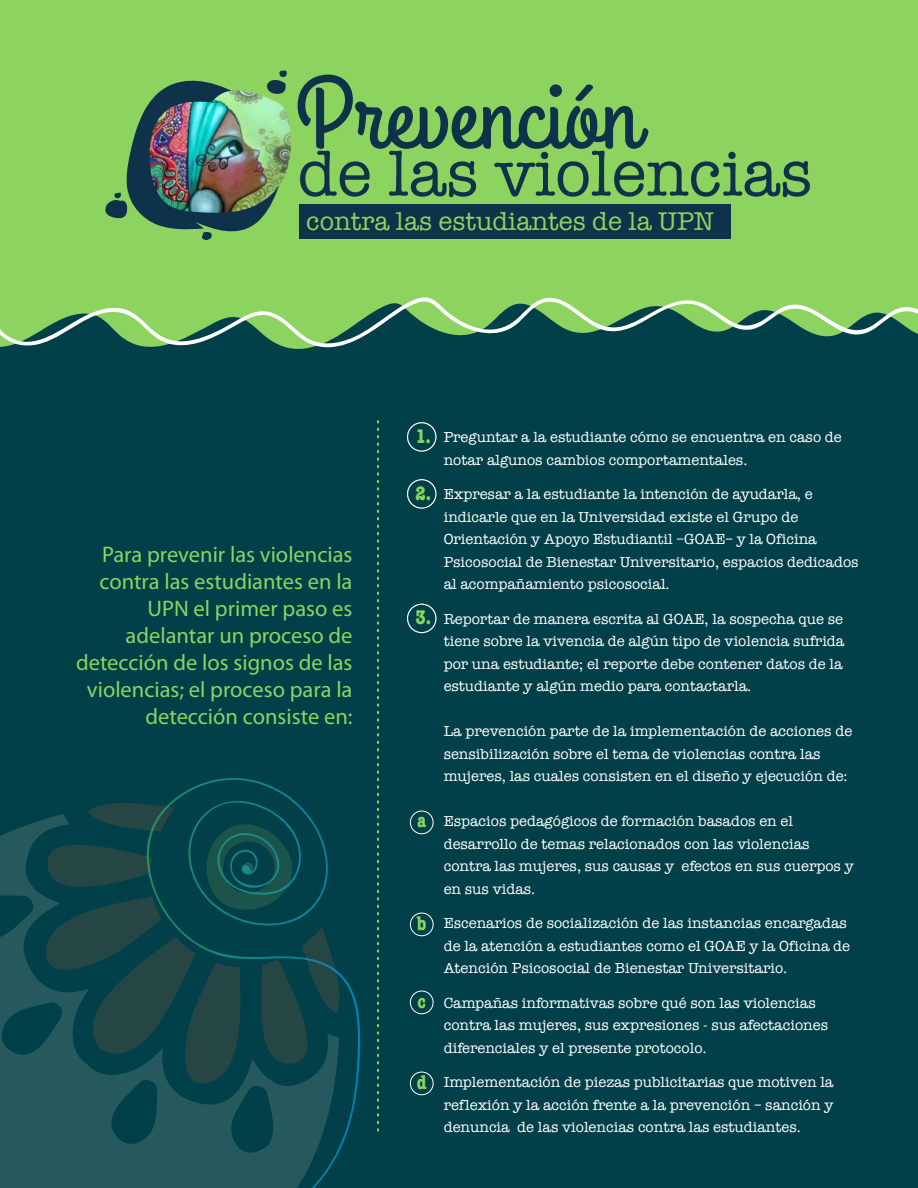
<style>
.page{position:relative;width:918px;height:1188px;background:#fff}
.page>*{position:absolute;margin:0;border:0;box-sizing:border-box;transform-origin:0 0}
.t1{font:102px "Grand Hotel";color:#0d3249}
.t2{font:66px "American Typewriter";color:#0d3249}
.t3{font:26.4px "American Typewriter";color:#8dd35f}
.t4{font:22.5px/27px "Myriad Pro";color:#8dd35f;text-align:right}
.t5{font:700 condensed 20.4px "American Typewriter";color:#8dd35f}
.t6{font:15px/22.5px "American Typewriter";color:#fff}
</style>
<div class="page">
<div style="left:0;top:0;width:918px;height:1187px;background:#013f49"></div>
<svg style="left:0;top:293px;width:918px;height:56px;fill:#8dd35f"></svg>
<div style="left:0;top:0;width:918px;height:293px;background:#8dd35f"></div>
<div style="left:299px;top:205px;width:431px;height:34px;background:#0d3249"></div>
<svg style="left:377px;top:421px;width:2px;height:711px"></svg>
<div style="left:407px;top:422px;width:30px;height:30px;border:1px solid #fff;border-radius:50%"></div>
<div style="left:407px;top:479px;width:30px;height:30px;border:1px solid #fff;border-radius:50%"></div>
<div style="left:407px;top:604px;width:30px;height:29px;border:1px solid #fff;border-radius:50%"></div>
<div style="left:410px;top:811px;width:24px;height:23px;border:1px solid #fff;border-radius:50%"></div>
<div style="left:410px;top:913px;width:24px;height:23px;border:1px solid #fff;border-radius:50%"></div>
<div style="left:410px;top:991px;width:24px;height:23px;border:1px solid #fff;border-radius:50%"></div>
<div style="left:410px;top:1072px;width:24px;height:23px;border:1px solid #fff;border-radius:50%"></div>
<img style="left:287px;top:116px;width:4px;height:53px">
<img style="left:105px;top:70px;width:182px;height:170px">
<svg style="left:0;top:821px;width:147px;height:367px;fill:#25595e"></svg>
<svg style="left:38px;top:803px;width:109px;height:292px"></svg>
<svg style="left:147px;top:778px;width:213px;height:410px"></svg>
<h1 class="t1" style="left:296px;top:49px;width:344px">Prevención</h1>
<h2 class="t2" style="left:297px;top:123px;width:516px">de las violencias</h2>
<h3 class="t3" style="left:306px;top:201px;width:409px">contra las estudiantes de la UPN</h3>
<h3 class="t4" style="left:76px;top:541px;width:278px">Para prevenir las violencias contra las estudiantes en la<br>UPN el primer paso es adelantar un proceso de detección de los signos de las violencias; el proceso para la detección consiste en:</h3>
<h3 class="t5" style="left:416px;top:419px;width:17px">1.</h3>
<h3 class="t5" style="left:416px;top:476px;width:17px">2.</h3>
<h3 class="t5" style="left:416px;top:601px;width:17px">3.</h3>
<h3 class="t5" style="left:417px;top:803px;width:11px">a</h3>
<h3 class="t5" style="left:417px;top:907px;width:11px">b</h3>
<h3 class="t5" style="left:418px;top:985px;width:10px">c</h3>
<h3 class="t5" style="left:417px;top:1066px;width:11px">d</h3>
<p class="t6" style="left:444px;top:426px;width:400px">Preguntar a la estudiante cómo se encuentra en caso de notar algunos cambios comportamentales.</p>
<p class="t6" style="left:444px;top:483px;width:416px">Expresar a la estudiante la intención de ayudarla, e indicarle que en la Universidad existe el Grupo de Orientación y Apoyo Estudiantil –GOAE– y la Oficina Psicosocial de Bienestar Universitario, espacios dedicados al acompañamiento psicosocial.</p>
<p class="t6" style="left:444px;top:607px;width:402px;text-align:justify">Reportar de manera escrita al GOAE, la sospecha que se tiene sobre la vivencia de algún tipo de violencia sufrida por una estudiante; el reporte debe contener datos de la estudiante y algún medio para contactarla.</p>
<p class="t6" style="left:444px;top:720px;width:410px">La prevención parte de la implementación de acciones de sensibilización sobre el tema de violencias contra las mujeres, las cuales consisten en el diseño y ejecución de:</p>
<p class="t6" style="left:444px;top:810px;width:412px">Espacios pedagógicos de formación basados en el desarrollo de temas relacionados con las violencias contra las mujeres, sus causas y efectos en sus cuerpos y en sus vidas.</p>
<p class="t6" style="left:444px;top:912px;width:408px">Escenarios de socialización de las instancias encargadas de la atención a estudiantes como el GOAE y la Oficina de<br>Atención Psicosocial de Bienestar Universitario.</p>
<p class="t6" style="left:444px;top:991px;width:386px">Campañas informativas sobre qué son las violencias contra las mujeres, sus expresiones - sus afectaciones diferenciales y el presente protocolo.</p>
<p class="t6" style="left:444px;top:1071px;width:391px;text-align:justify">Implementación de piezas publicitarias que motiven la reflexión y la acción frente a la prevención – sanción y denuncia de las violencias contra las estudiantes.</p>
</div>
